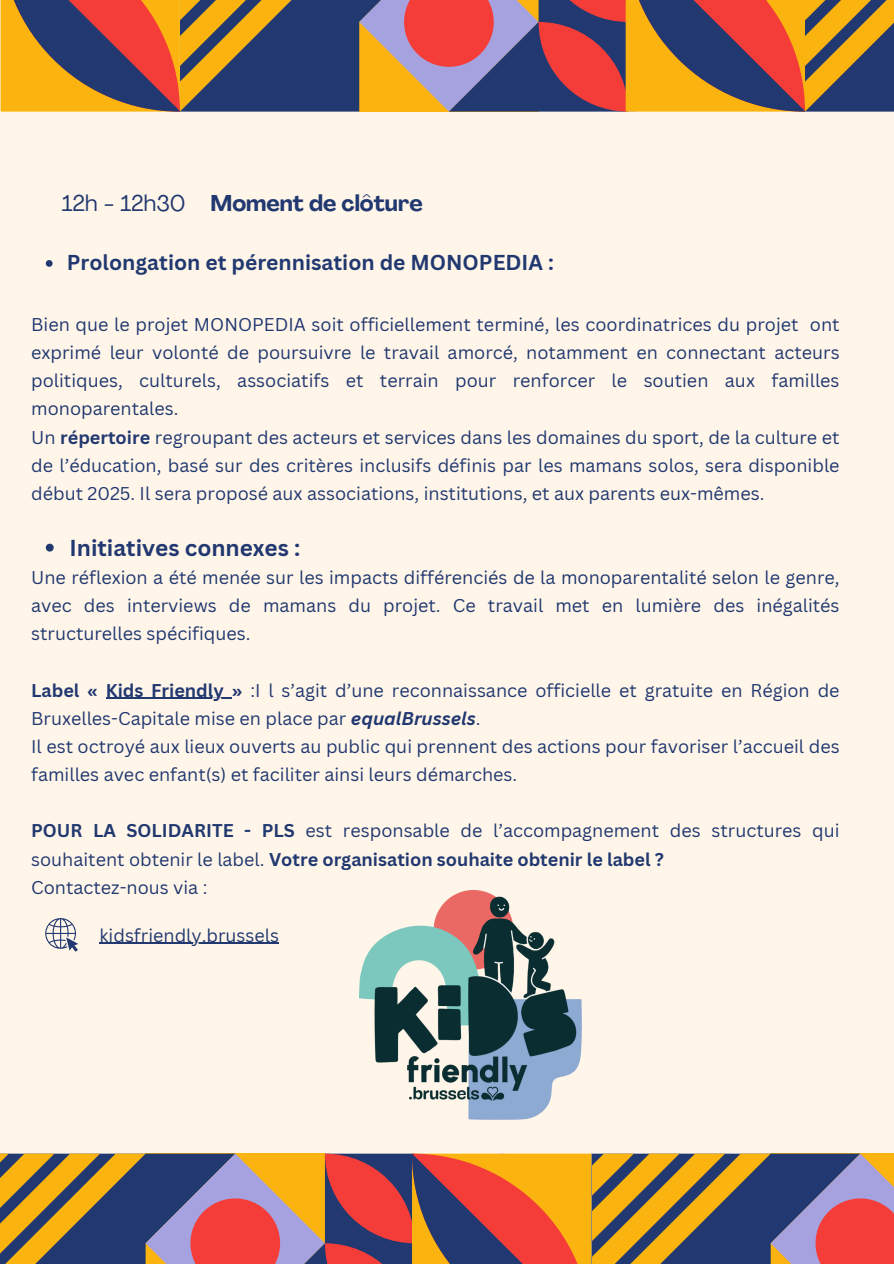
<style>
.page{position:relative;width:894px;height:1264px;background:#fff}
.page>*{position:absolute;margin:0;border:0;box-sizing:border-box;transform-origin:0 0}
.t1{font:700 22.5px "Agrandir";color:#213870}
.t2{font:700 22.5px "Canva Sans";color:#213870}
.t3{font:700 21px "Canva Sans";color:#213870}
.t4{font:18px/28.2px "Canva Sans";color:#213870;text-align:justify}
.t5{font:700 18px "Canva Sans";color:#213870}
.s1{font-weight:400}
.s2{font-weight:700}
.s3{font-weight:700;font-style:italic}
</style>
<div class="page">
<div style="left:0;top:0;width:893px;height:1263px;background:#fff6e9"></div>
<svg style="left:1px;top:0;width:892px;height:111px;background:#94644f"></svg>
<svg style="left:0;top:1153px;width:893px;height:110px;background:#a06a53"></svg>
<img style="left:359px;top:890px;width:222px;height:229px">
<svg style="left:46px;top:260px;width:7px;height:7px"></svg>
<svg style="left:46px;top:543px;width:8px;height:8px"></svg>
<hr style="left:106px;top:698px;width:126px;height:1px;background:#213870">
<svg style="left:45px;top:918px;width:33px;height:33px"></svg>
<hr style="left:100px;top:942px;width:179px;height:1px;background:#213870">
<p class="t1" style="left:62px;top:194px;width:362px"><span class="s1">12h - 12h30</span> Moment de clôture</p>
<p class="t3" style="left:67px;top:248px;width:488px">Prolongation et pérennisation de MONOPEDIA :</p>
<h1 class="t4" style="left:31px;top:310px;width:809px">Bien que le projet MONOPEDIA soit officiellement terminé, les coordinatrices du projet ont exprimé leur volonté de poursuivre le travail amorcé, notamment en connectant acteurs politiques, culturels, associatifs et terrain pour renforcer le soutien aux familles monoparentales.</h1>
<p class="t4" style="left:31px;top:422px;width:809px">Un <span class="s2">répertoire</span> regroupant des acteurs et services dans les domaines du sport, de la culture et de l’éducation, basé sur des critères inclusifs définis par les mamans solos, sera disponible début 2025. Il sera proposé aux associations, institutions, et aux parents eux-mêmes.</p>
<p class="t2" style="left:69px;top:532px;width:232px">Initiatives connexes :</p>
<p class="t4" style="left:31px;top:563px;width:809px">Une réflexion a été menée sur les impacts différenciés de la monoparentalité selon le genre, avec des interviews de mamans du projet. Ce travail met en lumière des inégalités structurelles spécifiques.</p>
<p class="t4" style="left:31px;top:675px;width:809px"><span class="s2">Label « Kids Friendly »</span> :I l s’agit d’une reconnaissance officielle et gratuite en Région de</p>
<p class="t4" style="left:31px;top:703px;width:809px">Bruxelles-Capitale mise en place par <span class="s3">equalBrussels</span>.<br>Il est octroyé aux lieux ouverts au public qui prennent des actions pour favoriser l’accueil des</p>
<p class="t4" style="left:31px;top:760px;width:487px">familles avec enfant(s) et faciliter ainsi leurs démarches.</p>
<p class="t4" style="left:31px;top:816px;width:809px;text-align:left;text-indent:274px">est responsable de l’accompagnement des structures qui souhaitent obtenir le label. <span class="s2">Votre organisation souhaite obtenir le label ?<br></span>Contactez-nous via :</p>
<p class="t4" style="left:100px;top:920px;width:181px">kidsfriendly.brussels</p>
<p class="t5" style="left:31px;top:818px;width:265px">POUR LA SOLIDARITE - PLS</p>
</div>
